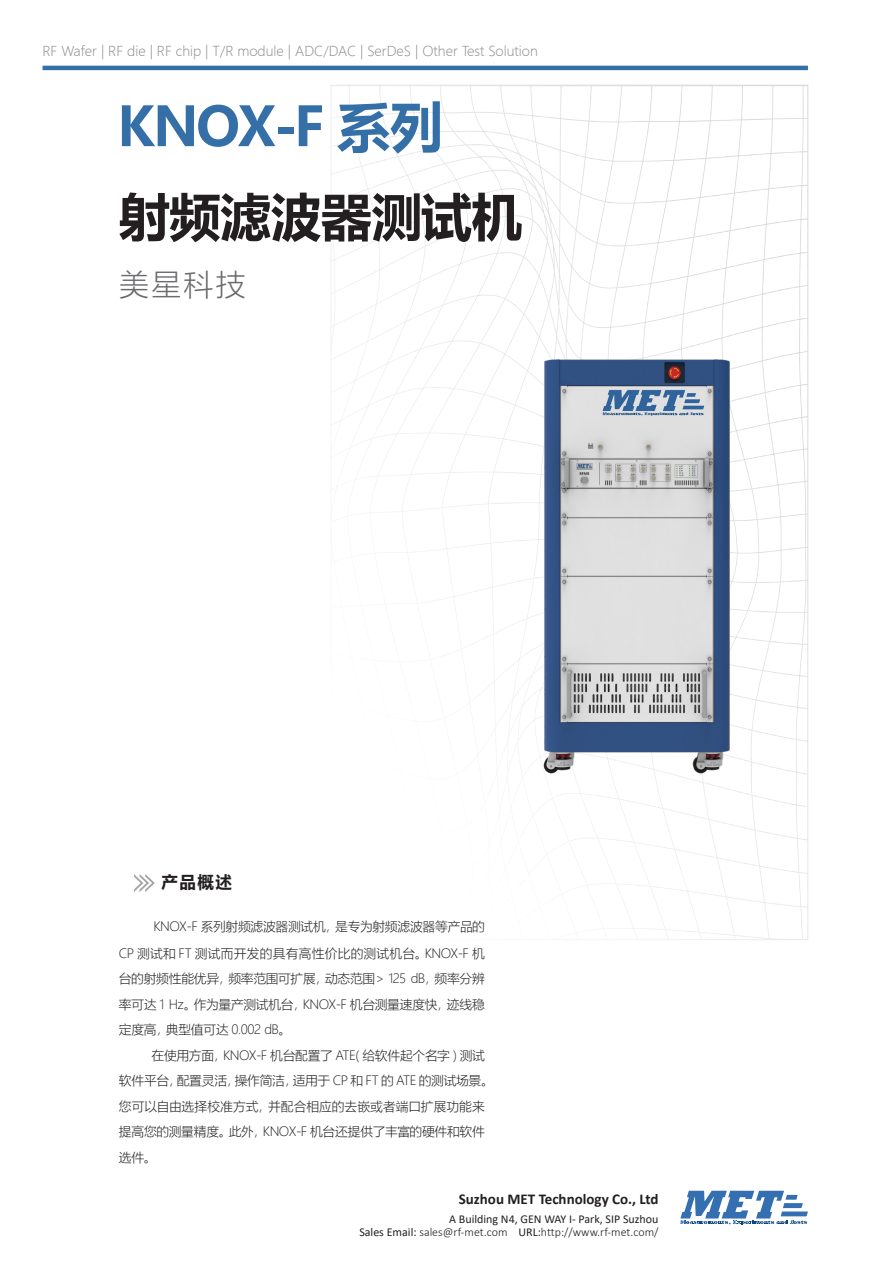
<style>
.page{position:relative;width:893px;height:1263px;background:#fff}
.page>*{position:absolute;margin:0;border:0;box-sizing:border-box;transform-origin:0 0}
.t1{font:700 54px "Microsoft Ya Hei UI";color:#3470a7}
.t2{font:700 51px "Microsoft Ya Hei";letter-spacing:-.01em;color:#231f20}
.t3{font:300 30px "Microsoft Ya Hei";color:#6b6b6e}
.t4{font:700 16.5px "Microsoft Ya Hei";color:#231f20}
.t5{font:700 15px "Calibri";color:#231f20}
.t6{font:300 13.5px "Microsoft Ya Hei";color:#86888b}
.t7{font:300 12.75px/25.5px "Microsoft Ya Hei";letter-spacing:-.015em;color:#231f20;text-align:right}
.t8{font:12px/13.5px "Calibri";color:#231f20;text-align:right}
.s1{font-family:"Microsoft Ya Hei"}
.s2{font-weight:300}
</style>
<div class="page">
<svg style="left:680px;top:1191px;width:128px;height:34px"></svg>
<hr style="left:43px;top:66px;width:765px;height:4px;background:#3470a7">
<img style="left:333px;top:87px;width:473px;height:851px">
<img style="left:536px;top:296px;width:245px;height:561px">
<img style="left:135px;top:874px;width:19px;height:17px">
<p class="t6" style="left:43px;top:42px;width:497px">RF Wafer | RF die | RF chip | T/R module | ADC/DAC | SerDeS | Other Test Solution</p>
<p class="t1" style="left:117px;top:89px;width:328px">KNOX-F <span class="s1">系列</span></p>
<p class="t2" style="left:119px;top:181px;width:405px">射频滤波器测试机</p>
<p class="t3" style="left:119px;top:264px;width:128px">美星科技</p>
<p class="t4" style="left:162px;top:871px;width:72px">产品概述</p>
<p class="t7" style="left:119px;top:912px;width:368px;line-height:27px">KNOX-F 系列射频滤波器测试机，是专为射频滤波器等产品的<br>CP 测试和 FT 测试而开发的具有高性价比的测试机台。KNOX-F 机</p>
<p class="t7" style="left:119px;top:966px;width:367px;text-align:justify">台的射频性能优异，频率范围可扩展，动态范围＞ 125 dB，频率分辨率可达 1 Hz。作为量产测试机台，KNOX-F 机台测量速度快，迹线稳定度高，典型值可达 0.002 dB。</p>
<p class="t7" style="left:119px;top:1042px;width:376px;text-align:left;text-indent:33px">在使用方面，KNOX-F 机台配置了 ATE( 给软件起个名字 ) 测试软件平台，配置灵活，操作简洁，适用于 CP 和 FT 的 ATE 的测试场景。您可以自由选择校准方式，并配合相应的去嵌或者端口扩展功能来提高您的测量精度。此外，KNOX-F 机台还提供了丰富的硬件和软件选件。</p>
<p class="t5" style="left:459px;top:1188px;width:201px">Suzhou MET Technology Co., Ltd</p>
<p class="t8" style="left:359px;top:1211px;width:301px">A Building N4, GEN WAY I- Park, SIP Suzhou<br>Sales Email: <span class="s2">sales@rf-met.com</span> URL:<span class="s2">http://www.rf-met.com/</span></p>
</div>
